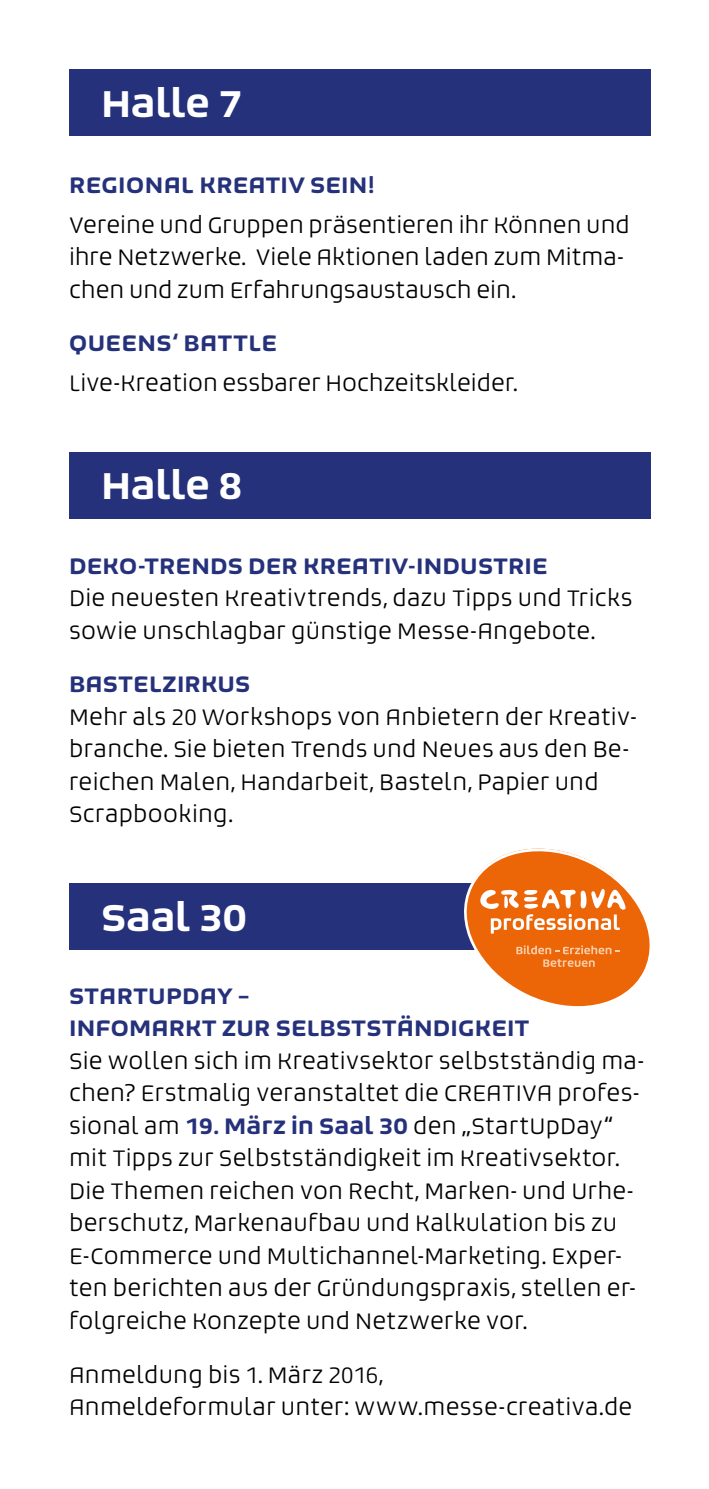
<style>
.page{position:relative;width:709px;height:1489px;background:#fff}
.page>*{position:absolute;margin:0;border:0;box-sizing:border-box;transform-origin:0 0}
.t1{font:700 37.5px "Bruum FY";letter-spacing:-.005em;color:#fff}
.t2{font:300 22.5px/32.5px "Bruum FY";letter-spacing:.01em;color:#000}
.t3{font:700 22.5px/32.5px "Bruum FY";letter-spacing:.01em;color:#25317a}
.s1{font-weight:700;color:#25317a}
</style>
<div class="page">
<div style="left:69px;top:451px;width:581px;height:67px;background:#25317a"></div>
<div style="left:69px;top:882px;width:497px;height:67px;background:#25317a"></div>
<div style="left:69px;top:69px;width:581px;height:67px;background:#25317a"></div>
<svg style="left:453px;top:848px;width:197px;height:159px"></svg>
<h1 class="t1" style="left:101px;top:79px;width:143px">Halle 7</h1>
<p class="t3" style="left:69px;top:168px;width:307px">REGIONAL KREATIV SEIN!</p>
<p class="t2" style="left:69px;top:207px;width:562px">Vereine und Gruppen präsentieren ihr Können und ihre Netzwerke. Viele Aktionen laden zum Mitma&shy;chen und zum Erfahrungsaustausch ein.</p>
<p class="t3" style="left:69px;top:326px;width:209px">QUEENS‘ BATTLE</p>
<p class="t2" style="left:69px;top:366px;width:450px">Live-Kreation essbarer Hochzeitskleider.</p>
<h1 class="t1" style="left:101px;top:461px;width:143px">Halle 8</h1>
<p class="t3" style="left:69px;top:548px;width:480px">DEKO-TRENDS DER KREATIV-INDUSTRIE</p>
<p class="t2" style="left:69px;top:581px;width:565px">Die neuesten Kreativtrends, dazu Tipps und Tricks sowie unschlagbar günstige Messe-Angebote.</p>
<p class="t3" style="left:69px;top:667px;width:183px">BASTELZIRKUS</p>
<p class="t2" style="left:69px;top:699px;width:569px">Mehr als 20 Workshops von Anbietern der Kreativ&shy;branche. Sie bieten Trends und Neues aus den Be&shy;reichen Malen, Handarbeit, Basteln, Papier und Scrapbooking.</p>
<h1 class="t1" style="left:101px;top:892px;width:147px">Saal 30</h1>
<p class="t3" style="left:69px;top:978px;width:462px">STARTUPDAY –<br>INFOMARKT ZUR SELBSTSTÄNDIGKEIT</p>
<p class="t2" style="left:69px;top:1043px;width:576px">Sie wollen sich im Kreativsektor selbstständig ma&shy;chen? Erstmalig veranstaltet die CREATIVA profes&shy;sional am <span class="s1">19. März in Saal 30</span> den „StartUpDay“ mit Tipps zur Selbstständigkeit im Kreativsektor.<br>Die Themen reichen von Recht, Marken- und Urhe&shy;berschutz, Markenaufbau und Kalkulation bis zu E-Commerce und Multichannel-Marketing. Exper&shy;ten berichten aus der Gründungspraxis, stellen er&shy;folgreiche Konzepte und Netzwerke vor.</p>
<p class="t2" style="left:69px;top:1357px;width:565px">Anmeldung bis 1. März 2016,<br>Anmeldeformular unter: www.messe-creativa.de</p>
</div>
